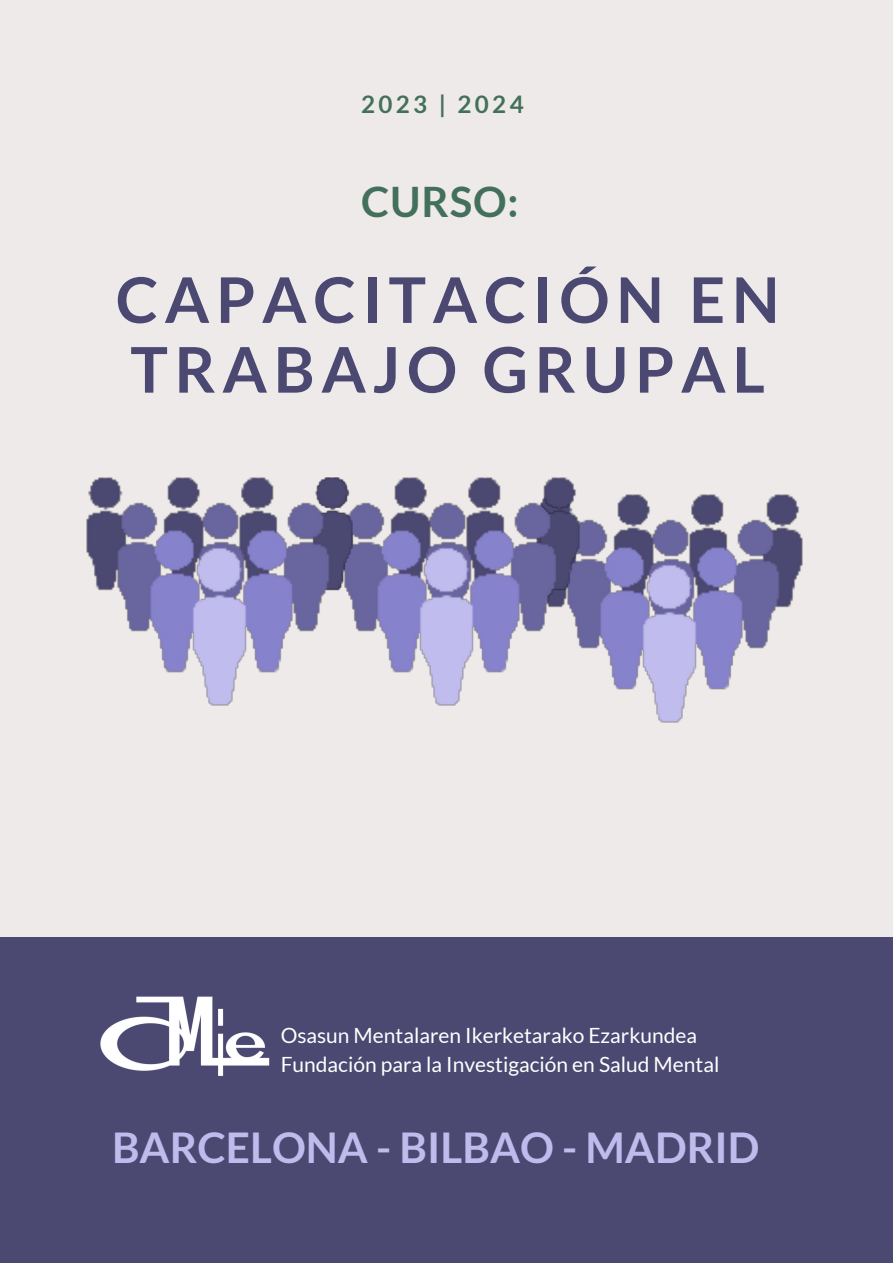
<style>
.page{position:relative;width:893px;height:1264px;background:#fff}
.page>*{position:absolute;margin:0;border:0;box-sizing:border-box;transform-origin:0 0}
.t1{font:700 63px "Lato";letter-spacing:.105em;color:#4b4871}
.t2{font:700 42.3px "Lato";color:#bfbbed}
.t3{font:700 42px "Lato";letter-spacing:.02em;color:#43705c}
.t4{font:700 24.15px "Lato";letter-spacing:.14em;color:#43705c}
.t5{font:21px "Lato";color:#fff}
</style>
<div class="page">
<div style="left:0;top:0;width:892px;height:1262px;background:#efeaea"></div>
<div style="left:0;top:937px;width:892px;height:325px;background:#4b4871"></div>
<img style="left:580px;top:494px;width:223px;height:229px">
<img style="left:353px;top:477px;width:227px;height:229px">
<img style="left:86px;top:477px;width:267px;height:229px">
<img style="left:100px;top:996px;width:170px;height:80px">
<p class="t4" style="left:361px;top:89px;width:164px">2023 | 2024</p>
<p class="t3" style="left:361px;top:175px;width:159px">CURSO:</p>
<p class="t1" style="left:116px;top:261px;width:665px">CAPACITACIÓN EN</p>
<p class="t1" style="left:130px;top:330px;width:636px">TRABAJO GRUPAL</p>
<p class="t5" style="left:280px;top:1021px;width:418px">Osasun Mentalaren Ikerketarako Ezarkundea</p>
<p class="t5" style="left:280px;top:1051px;width:440px">Fundación para la Investigación en Salud Mental</p>
<p class="t2" style="left:112px;top:1121px;width:649px">BARCELONA - BILBAO - MADRID</p>
</div>
